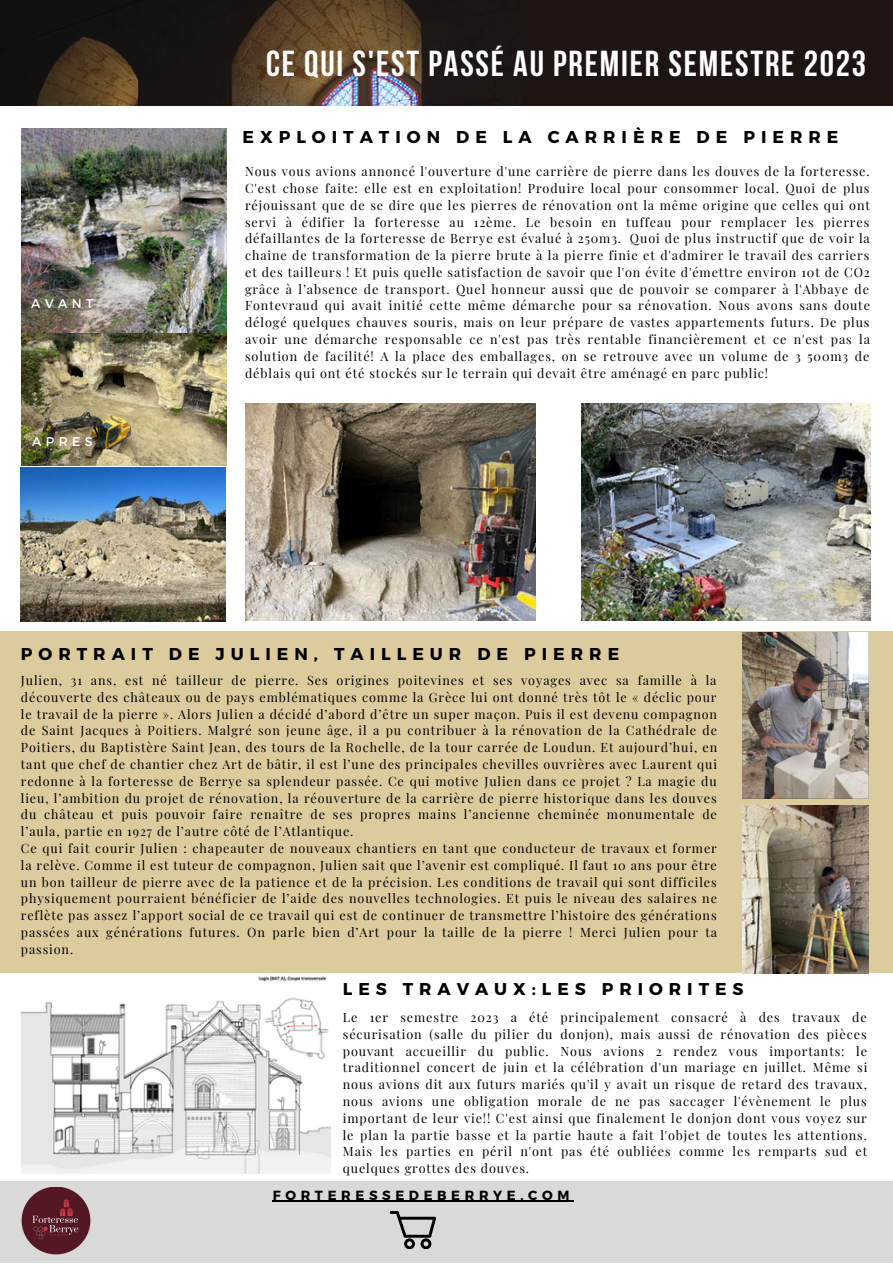
<style>
.page{position:relative;width:893px;height:1264px;background:#fff}
.page>*{position:absolute;margin:0;border:0;box-sizing:border-box;transform-origin:0 0}
.t1{font:700 36px "Bebas Neue";letter-spacing:.05em;color:#fff}
.t2{font:700 17.1px "Montserrat";letter-spacing:.35em;color:#000}
.t3{font:700 13.2px "Montserrat";letter-spacing:.35em;color:#000}
.t4{font:12.6px/16.8px "Playfair Display";letter-spacing:.07em;color:#000;text-align:justify}
.t5{font:12.6px "Montserrat";letter-spacing:.35em;color:#fff}
</style>
<div class="page">
<div style="left:0;top:0;width:892px;height:106px;background:#1d1512"></div>
<div style="left:0;top:1180px;width:892px;height:82px;background:#d9d9d9"></div>
<svg style="left:390px;top:1211px;width:46px;height:37px"></svg>
<img style="left:0;top:0;width:423px;height:106px">
<img style="left:22px;top:1187px;width:68px;height:67px">
<img style="left:22px;top:129px;width:204px;height:203px">
<img style="left:21px;top:334px;width:205px;height:131px">
<img style="left:21px;top:467px;width:204px;height:154px">
<img style="left:245px;top:403px;width:290px;height:217px">
<img style="left:581px;top:403px;width:289px;height:217px">
<img style="left:22px;top:976px;width:309px;height:197px">
<div style="left:0;top:631px;width:892px;height:342px;background:#dccb9d"></div>
<img style="left:742px;top:632px;width:126px;height:166px">
<img style="left:742px;top:806px;width:126px;height:167px">
<hr style="left:273px;top:1200px;width:301px;height:1px;background:#000">
<p class="t5" style="left:31px;top:295px;width:64px">AVANT</p>
<p class="t5" style="left:32px;top:434px;width:62px">APRES</p>
<p class="t1" style="left:266px;top:49px;width:601px">CE QUI S'EST PASSÉ AU PREMIER SEMESTRE 2023</p>
<p class="t2" style="left:242px;top:126px;width:597px">EXPLOITATION DE LA CARRIÈRE DE PIERRE</p>
<p class="t4" style="left:245px;top:162px;width:626px">Nous vous avions annoncé l'ouverture d'une carrière de pierre dans les douves de la forteresse.<br>C'est chose faite: elle est en exploitation! Produire local pour consommer local. Quoi de plus réjouissant que de se dire que les pierres de rénovation ont la même origine que celles qui ont servi à édifier la forteresse au 12ème. Le besoin en tuffeau pour remplacer les pierres défaillantes de la forteresse de Berrye est évalué à 250m3. Quoi de plus instructif que de voir la chaine de transformation de la pierre brute à la pierre finie et d'admirer le travail des carriers et des tailleurs ! Et puis quelle satisfaction de savoir que l'on évite d'émettre environ 10t de CO2 grâce à l’absence de transport. Quel honneur aussi que de pouvoir se comparer à l'Abbaye de Fontevraud qui avait initié cette même démarche pour sa rénovation. Nous avons sans doute délogé quelques chauves souris, mais on leur prépare de vastes appartements futurs. De plus avoir une démarche responsable ce n'est pas très rentable financièrement et ce n'est pas la solution de facilité! A la place des emballages, on se retrouve avec un volume de 3 500m3 de déblais qui ont été stockés sur le terrain qui devait être aménagé en parc public!</p>
<p class="t2" style="left:21px;top:642px;width:599px">PORTRAIT DE JULIEN, TAILLEUR DE PIERRE</p>
<p class="t4" style="left:21px;top:671px;width:697px">Julien, 31 ans, est né tailleur de pierre. Ses origines poitevines et ses voyages avec sa famille à la découverte des châteaux ou de pays emblématiques comme la Grèce lui ont donné très tôt le « déclic pour le travail de la pierre ». Alors Julien a décidé d’abord d’être un super maçon. Puis il est devenu compagnon de Saint Jacques à Poitiers. Malgré son jeune âge, il a pu contribuer à la rénovation de la Cathédrale de Poitiers, du Baptistère Saint Jean, des tours de la Rochelle, de la tour carrée de Loudun. Et aujourd’hui, en tant que chef de chantier chez Art de bâtir, il est l’une des principales chevilles ouvrières avec Laurent qui redonne à la forteresse de Berrye sa splendeur passée. Ce qui motive Julien dans ce projet ? La magie du lieu, l’ambition du projet de rénovation, la réouverture de la carrière de pierre historique dans les douves du château et puis pouvoir faire renaître de ses propres mains l’ancienne cheminée monumentale de l’aula, partie en 1927 de l’autre côté de l’Atlantique.</p>
<p class="t4" style="left:21px;top:839px;width:697px">Ce qui fait courir Julien : chapeauter de nouveaux chantiers en tant que conducteur de travaux et former la relève. Comme il est tuteur de compagnon, Julien sait que l’avenir est compliqué. Il faut 10 ans pour être un bon tailleur de pierre avec de la patience et de la précision. Les conditions de travail qui sont difficiles physiquement pourraient bénéficier de l’aide des nouvelles technologies. Et puis le niveau des salaires ne reflète pas assez l’apport social de ce travail qui est de continuer de transmettre l’histoire des générations passées aux générations futures. On parle bien d’Art pour la taille de la pierre ! Merci Julien pour ta passion.</p>
<p class="t2" style="left:343px;top:978px;width:402px">LES TRAVAUX:LES PRIORITES</p>
<p class="t4" style="left:343px;top:1008px;width:526px">Le 1er semestre 2023 a été principalement consacré à des travaux de sécurisation (salle du pilier du donjon), mais aussi de rénovation des pièces pouvant accueillir du public. Nous avions 2 rendez vous importants: le traditionnel concert de juin et la célébration d'un mariage en juillet. Même si nous avions dit aux futurs mariés qu'il y avait un risque de retard des travaux, nous avions une obligation morale de ne pas saccager l'évènement le plus important de leur vie!! C'est ainsi que finalement le donjon dont vous voyez sur le plan la partie basse et la partie haute a fait l'objet de toutes les attentions.<br>Mais les parties en péril n'ont pas été oubliées comme les remparts sud et quelques grottes des douves.</p>
<p class="t3" style="left:273px;top:1186px;width:298px">FORTERESSEDEBERRYE.COM</p>
</div>
